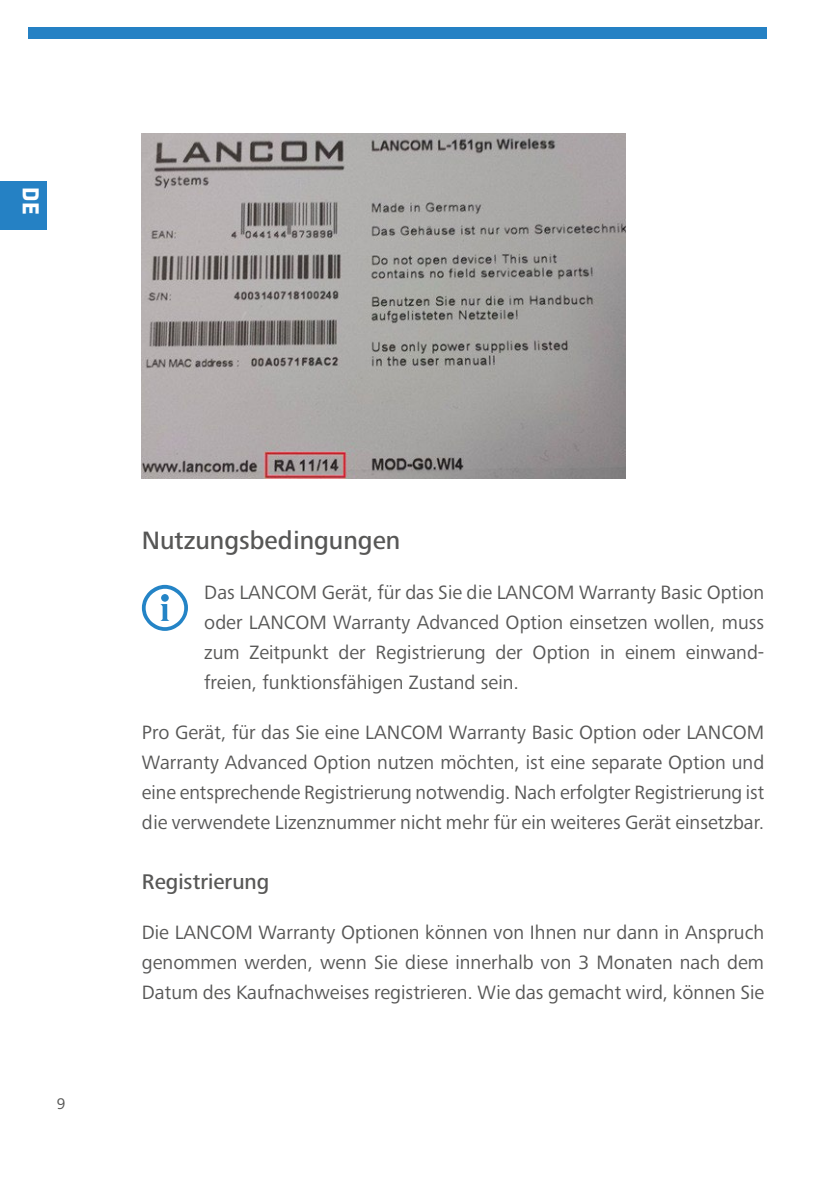
<style>
.page{position:relative;width:840px;height:1191px;background:#fff}
.page>*{position:absolute;margin:0;border:0;box-sizing:border-box;transform-origin:0 0}
.t1{font:76.8px "LCS Signs";color:#2484c6}
.t2{font:500 26px "Frutiger Next Pro";color:#575756}
.t3{font:700 24px "Klavika Basic";color:#fff}
.t4{font:500 22px "Frutiger Next Pro";color:#575756}
.t5{font:20px/30px "Frutiger Next Pro";color:#575756;text-align:justify}
.t6{font:16px "Frutiger Next Pro";color:#575756}
</style>
<div class="page">
<div style="left:28px;top:27px;width:737px;height:12px;background:#2581c4"></div>
<div style="left:0;top:181px;width:46px;height:49px;background:#2581c4"></div>
<img style="left:142px;top:133px;width:483px;height:346px">
<p class="t3" style="left:48px;top:187px;width:29px;rotate:90deg">DE</p>
<p class="t6" style="left:57px;top:1094px;width:10px">9</p>
<h2 class="t2" style="left:142px;top:525px;width:260px">Nutzungsbedingungen</h2>
<h1 class="t1" style="left:142px;top:564px;width:48px">4</h1>
<p class="t5" style="left:204px;top:577px;width:561px">Das LANCOM Gerät, für das Sie die LANCOM Warranty Basic Option oder LANCOM Warranty Advanced Option einsetzen wollen, muss zum Zeitpunkt der Registrierung der Option in einem einwand&shy;freien, funktionsfähigen Zustand sein.</p>
<p class="t5" style="left:142px;top:717px;width:623px">Pro Gerät, für das Sie eine LANCOM Warranty Basic Option oder LANCOM Warranty Advanced Option nutzen möchten, ist eine separate Option und eine entsprechende Registrierung notwendig. Nach erfolgter Registrierung ist die verwendete Lizenznummer nicht mehr für ein weiteres Gerät einsetzbar.</p>
<p class="t4" style="left:142px;top:868px;width:129px">Registrierung</p>
<p class="t5" style="left:142px;top:917px;width:623px">Die LANCOM Warranty Optionen können von Ihnen nur dann in Anspruch genommen werden, wenn Sie diese innerhalb von 3 Monaten nach dem Datum des Kaufnachweises registrieren. Wie das gemacht wird, können Sie</p>
</div>
